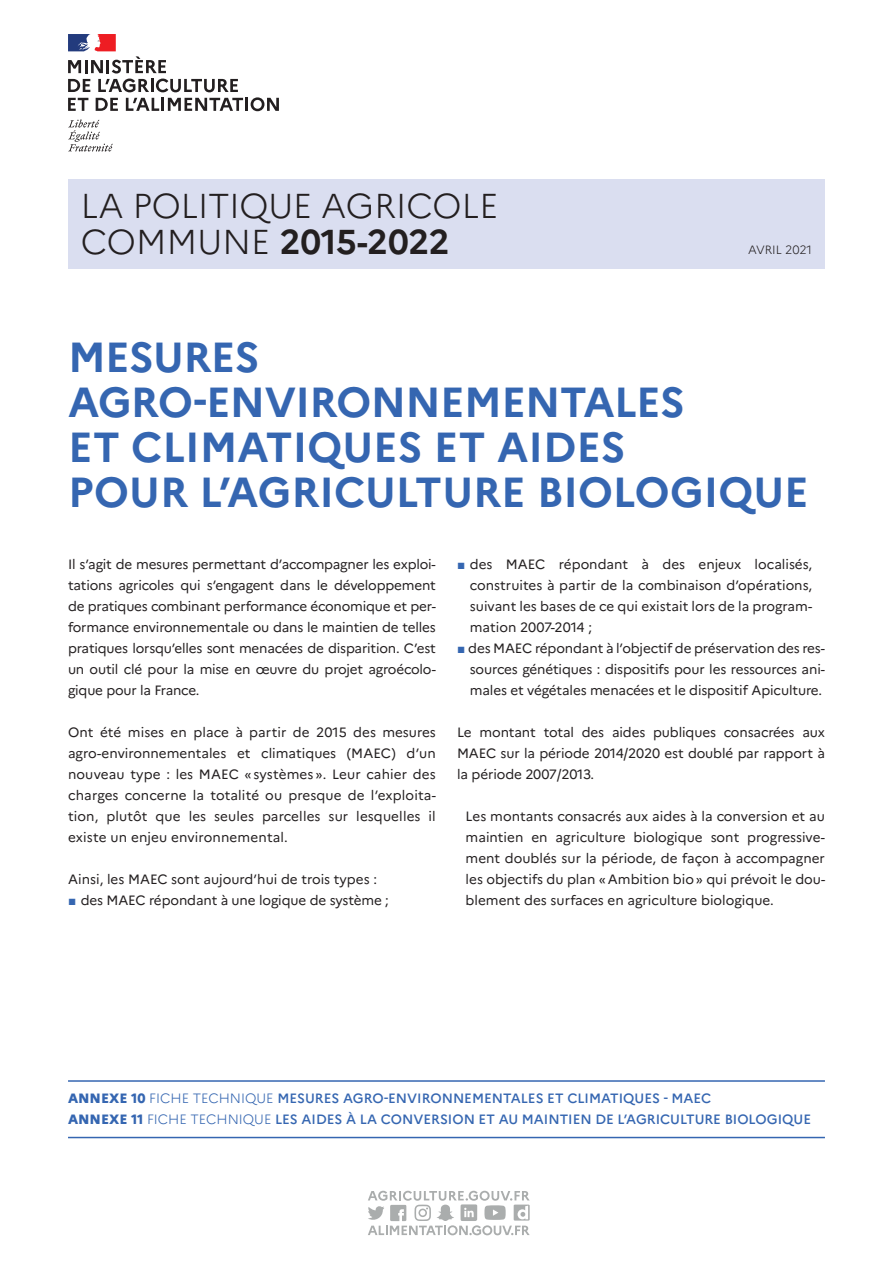
<style>
.page{position:relative;width:893px;height:1263px;background:#fff}
.page>*{position:absolute;margin:0;border:0;box-sizing:border-box;transform-origin:0 0}
.t1{font:700 42px/45px "Marianne";color:#3566b1}
.t2{font:300 34.5px/35.8px "Marianne";letter-spacing:-.005em;color:#231f20}
.t3{font:13.5px/21px "Marianne";letter-spacing:-.01em;color:#231f20;text-align:justify}
.t4{font:500 13.5px/21px "Marianne";color:#3566b1}
.t5{font:300 12px "Marianne";color:#231f20}
.s1{font-weight:700}
.s2{font-family:"Arial";font-weight:700;color:#3566b1}
.s3{font-weight:800}
.s4{font-weight:300}
</style>
<div class="page">
<svg style="left:368px;top:1191px;width:162px;height:44px"></svg>
<svg style="left:68px;top:120px;width:45px;height:31px"></svg>
<svg style="left:68px;top:34px;width:211px;height:77px"></svg>
<div style="left:68px;top:179px;width:757px;height:89px;background:#dadef0"></div>
<hr style="left:68px;top:1080px;width:757px;height:2px;background:#3566b1">
<hr style="left:68px;top:1137px;width:757px;height:1px;background:#3566b1">
<h2 class="t2" style="left:81px;top:187px;width:419px">LA POLITIQUE AGRICOLE<br>COMMUNE <span class="s1">2015-2022</span></h2>
<p class="t5" style="left:748px;top:242px;width:65px">AVRIL 2021</p>
<h1 class="t1" style="left:68px;top:334px;width:742px">MESURES<br>AGRO-ENVIRONNEMENTALES<br>ET CLIMATIQUES ET AIDES<br>POUR L’AGRICULTURE BIOLOGIQUE</h1>
<p class="t3" style="left:68px;top:553px;width:369px">Il s’agit de mesures permettant d’accompagner les exploi&shy;tations agricoles qui s’engagent dans le développement de pratiques combinant performance économique et per&shy;formance environnementale ou dans le maintien de telles pratiques lorsqu’elles sont menacées de disparition. C’est un outil clé pour la mise en œuvre du projet agroécolo&shy;gique pour la France.</p>
<p class="t3" style="left:68px;top:721px;width:369px">Ont été mises en place à partir de 2015 des mesures agro-environnementales et climatiques (MAEC) d’un nouveau type : les MAEC « systèmes ». Leur cahier des charges concerne la totalité ou presque de l’exploita&shy;tion, plutôt que les seules parcelles sur lesquelles il existe un enjeu environnemental.</p>
<p class="t3" style="left:68px;top:868px;width:310px">Ainsi, les MAEC sont aujourd’hui de trois types :</p>
<p class="t3" style="left:68px;top:889px;width:322px"><span class="s2">■</span> des MAEC répondant à une logique de système ;</p>
<p class="t3" style="left:470px;top:553px;width:344px;text-indent:-13px"><span class="s2">■</span> des MAEC répondant à des enjeux localisés, construites à partir de la combinaison d’opérations, suivant les bases de ce qui existait lors de la program&shy;mation 2007-2014 ;</p>
<p class="t3" style="left:470px;top:637px;width:357px;text-indent:-13px"><span class="s2">■</span> des MAEC répondant à l’objectif de préservation des res&shy;sources génétiques : dispositifs pour les ressources ani&shy;males et végétales menacées et le dispositif Apiculture.</p>
<p class="t3" style="left:457px;top:721px;width:369px">Le montant total des aides publiques consacrées aux MAEC sur la période 2014/2020 est doublé par rapport à la période 2007/2013.</p>
<p class="t3" style="left:466px;top:805px;width:361px">Les montants consacrés aux aides à la conversion et au maintien en agriculture biologique sont progressive&shy;ment doublés sur la période, de façon à accompagner les objectifs du plan «Ambition bio» qui prévoit le dou&shy;blement des surfaces en agriculture biologique.</p>
<p class="t4" style="left:68px;top:1088px;width:744px"><span class="s3">ANNEXE 10</span> <span class="s4">FICHE TECHNIQUE</span> MESURES AGRO-ENVIRONNEMENTALES ET CLIMATIQUES - MAEC<br><span class="s3">ANNEXE 11</span> <span class="s4">FICHE TECHNIQUE</span> LES AIDES À LA CONVERSION ET AU MAINTIEN DE L’AGRICULTURE BIOLOGIQUE</p>
</div>
